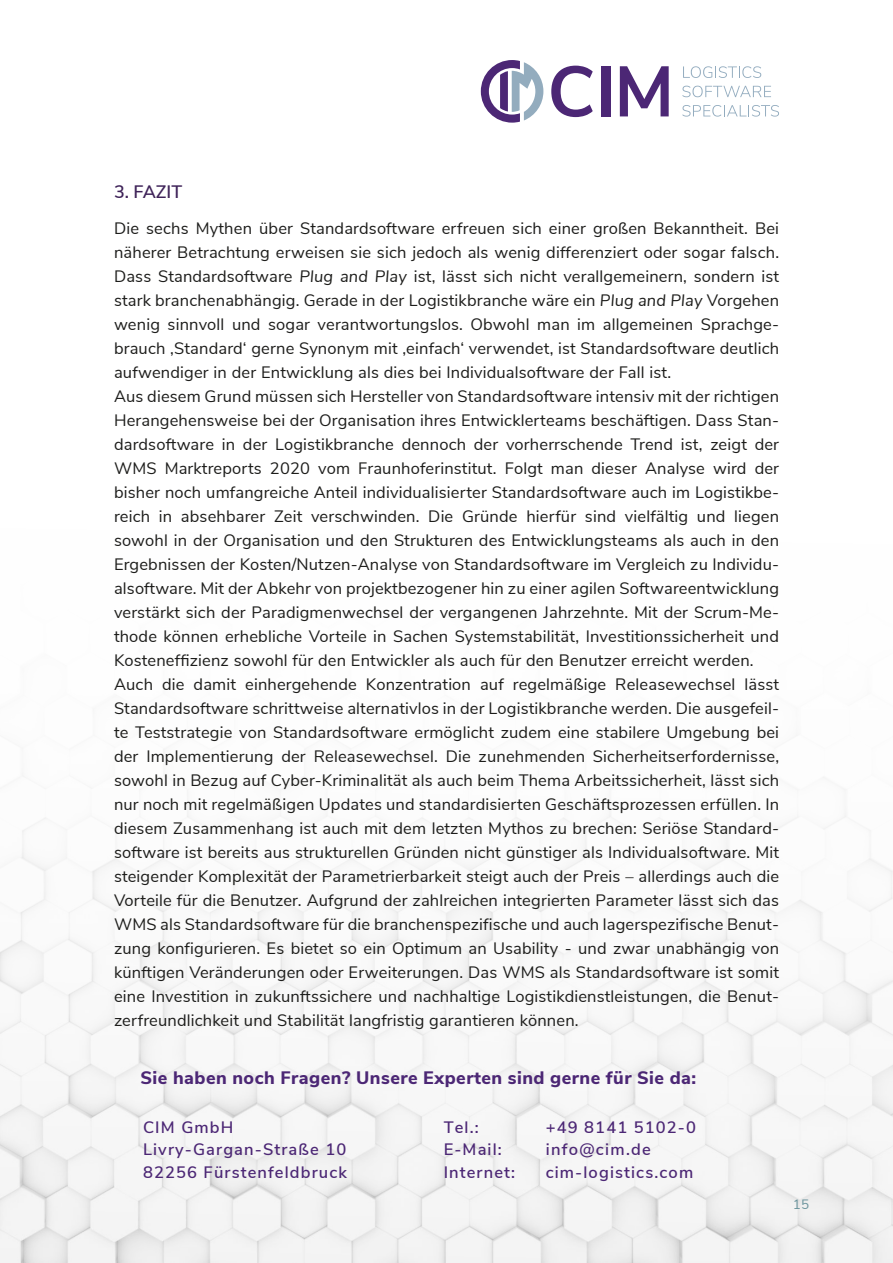
<style>
.page{position:relative;width:893px;height:1263px;background:#fff}
.page>*{position:absolute;margin:0;border:0;box-sizing:border-box;transform-origin:0 0}
.t1{font:800 18px "Nunito Sans";letter-spacing:.03em;color:#4c2775}
.t2{font:600 18px "Nunito Sans";color:#3e2258}
.t3{font:16.5px/24px "Nunito Sans";letter-spacing:.01em;color:#1d1d1b}
.t4{font:600 16.5px/22.5px "Nunito Sans";letter-spacing:.07em;color:#4c2775}
.t5{font:13.5px "Nunito Sans";color:#6a939c}
.s1{font-style:italic}
</style>
<div class="page">
<img style="left:0;top:749px;width:893px;height:514px">
<svg style="left:683px;top:66px;width:78px;height:12px"></svg>
<svg style="left:682px;top:86px;width:89px;height:11px"></svg>
<svg style="left:682px;top:105px;width:97px;height:12px"></svg>
<svg style="left:551px;top:66px;width:42px;height:51px"></svg>
<div style="left:601px;top:66px;width:9px;height:50px;background:#4c2775"></div>
<svg style="left:620px;top:66px;width:49px;height:50px"></svg>
<svg style="left:481px;top:60px;width:62px;height:63px"></svg>
<p class="t2" style="left:114px;top:180px;width:70px">3. FAZIT</p>
<p class="t3" style="left:114px;top:216px;width:667px">Die sechs Mythen über Standardsoftware erfreuen sich einer großen Bekanntheit. Bei näherer Betrachtung erweisen sie sich jedoch als wenig differenziert oder sogar falsch.<br>Dass Standardsoftware <span class="s1">Plug and Play</span> ist, lässt sich nicht verallgemeinern, sondern ist stark branchenabhängig. Gerade in der Logistikbranche wäre ein <span class="s1">Plug and Play</span> Vorgehen wenig sinnvoll und sogar verantwortungslos. Obwohl man im allgemeinen Sprachge‐ brauch ‚Standard‘ gerne Synonym mit ‚einfach‘ verwendet, ist Standardsoftware deutlich aufwendiger in der Entwicklung als dies bei Individualsoftware der Fall ist.<br>Aus diesem Grund müssen sich Hersteller von Standardsoftware intensiv mit der richtigen Herangehensweise bei der Organisation ihres Entwicklerteams beschäftigen. Dass Stan‐ dardsoftware in der Logistikbranche dennoch der vorherrschende Trend ist, zeigt der WMS Marktreports 2020 vom Fraunhoferinstitut. Folgt man dieser Analyse wird der bisher noch umfangreiche Anteil individualisierter Standardsoftware auch im Logistikbe‐ reich in absehbarer Zeit verschwinden. Die Gründe hierfür sind vielfältig und liegen sowohl in der Organisation und den Strukturen des Entwicklungsteams als auch in den Ergebnissen der Kosten/Nutzen-Analyse von Standardsoftware im Vergleich zu Individu‐ alsoftware. Mit der Abkehr von projektbezogener hin zu einer agilen Softwareentwicklung verstärkt sich der Paradigmenwechsel der vergangenen Jahrzehnte. Mit der Scrum-Me‐ thode können erhebliche Vorteile in Sachen Systemstabilität, Investitionssicherheit und Kosteneffizienz sowohl für den Entwickler als auch für den Benutzer erreicht werden.<br>Auch die damit einhergehende Konzentration auf regelmäßige Releasewechsel lässt Standardsoftware schrittweise alternativlos in der Logistikbranche werden. Die ausgefeil‐ te Teststrategie von Standardsoftware ermöglicht zudem eine stabilere Umgebung bei der Implementierung der Releasewechsel. Die zunehmenden Sicherheitserfordernisse, sowohl in Bezug auf Cyber-Kriminalität als auch beim Thema Arbeitssicherheit, lässt sich nur noch mit regelmäßigen Updates und standardisierten Geschäftsprozessen erfüllen. In diesem Zusammenhang ist auch mit dem letzten Mythos zu brechen: Seriöse Standard‐ software ist bereits aus strukturellen Gründen nicht günstiger als Individualsoftware. Mit steigender Komplexität der Parametrierbarkeit steigt auch der Preis – allerdings auch die Vorteile für die Benutzer. Aufgrund der zahlreichen integrierten Parameter lässt sich das WMS als Standardsoftware für die branchenspezifische und auch lagerspezifische Benut‐ zung konfigurieren. Es bietet so ein Optimum an Usability - und zwar unabhängig von künftigen Veränderungen oder Erweiterungen. Das WMS als Standardsoftware ist somit eine Investition in zukunftssichere und nachhaltige Logistikdienstleistungen, die Benut‐ zerfreundlichkeit und Stabilität langfristig garantieren können.</p>
<p class="t1" style="left:140px;top:1065px;width:557px">Sie haben noch Fragen? Unsere Experten sind gerne für Sie da:</p>
<p class="t4" style="left:143px;top:1116px;width:205px">CIM GmbH<br>Livry-Gargan-Straße 10<br>82256 Fürstenfeldbruck</p>
<p class="t4" style="left:444px;top:1116px;width:37px">Tel.:</p>
<p class="t4" style="left:546px;top:1116px;width:152px">+49 8141 5102-0</p>
<p class="t4" style="left:444px;top:1139px;width:60px">E-Mail:</p>
<p class="t4" style="left:546px;top:1139px;width:107px">info@cim.de</p>
<p class="t4" style="left:444px;top:1161px;width:73px">Internet:</p>
<p class="t4" style="left:546px;top:1161px;width:149px">cim-logistics.com</p>
<p class="t5" style="left:793px;top:1195px;width:18px">15</p>
</div>
